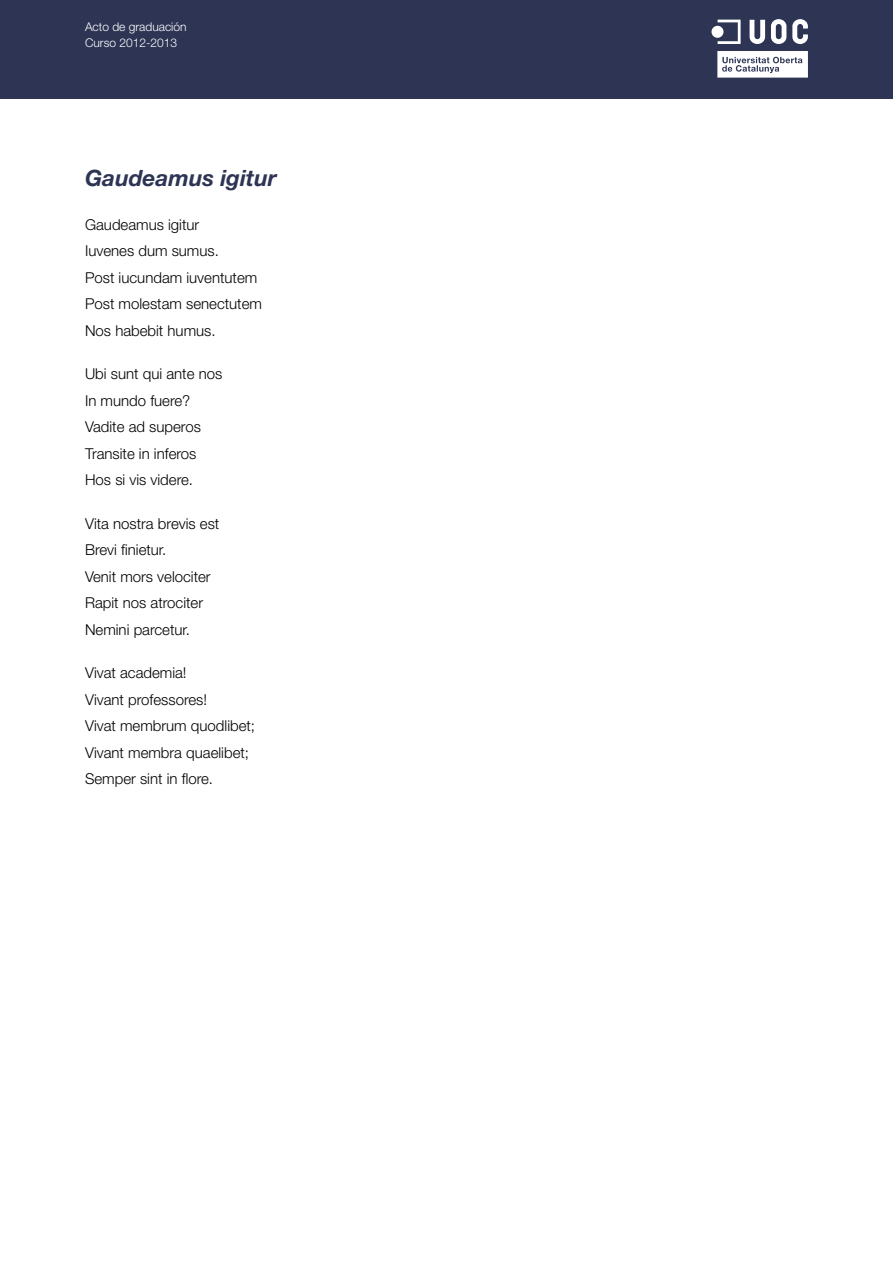
<style>
.page{position:relative;width:893px;height:1263px;background:#fff}
.page>*{position:absolute;margin:0;border:0;box-sizing:border-box;transform-origin:0 0}
.t1{font:italic 700 22.5px "Helvetica Neue LT Std";color:#2d3454}
.t2{font:300 15px/26.5px "Helvetica Neue LT Std";color:#000}
.t3{font:300 12px/16.5px "Helvetica Neue LT Std";color:#fff}
</style>
<div class="page">
<div style="left:0;top:0;width:893px;height:99px;background:#2d3454"></div>
<svg style="left:717px;top:51px;width:91px;height:27px"></svg>
<svg style="left:750px;top:20px;width:15px;height:24px"></svg>
<svg style="left:771px;top:19px;width:15px;height:25px"></svg>
<svg style="left:792px;top:19px;width:16px;height:25px"></svg>
<div style="left:711px;top:26px;width:12px;height:12px;background:#fff;border-radius:50%"></div>
<svg style="left:718px;top:20px;width:23px;height:24px"></svg>
<p class="t3" style="left:85px;top:18px;width:103px">Acto de graduación<br>Curso 2012-2013</p>
<h1 class="t1" style="left:85px;top:164px;width:193px">Gaudeamus igitur</h1>
<p class="t2" style="left:85px;top:211px;width:178px">Gaudeamus igitur<br>Iuvenes dum sumus.<br>Post iucundam iuventutem<br>Post molestam senectutem<br>Nos habebit humus.</p>
<p class="t2" style="left:85px;top:360px;width:139px">Ubi sunt qui ante nos<br>In mundo fuere?<br>Vadite ad superos<br>Transite in inferos<br>Hos si vis videre.</p>
<p class="t2" style="left:85px;top:510px;width:136px">Vita nostra brevis est<br>Brevi finietur.<br>Venit mors velociter<br>Rapit nos atrociter<br>Nemini parcetur.</p>
<p class="t2" style="left:85px;top:659px;width:172px">Vivat academia!<br>Vivant professores!<br>Vivat membrum quodlibet;<br>Vivant membra quaelibet;<br>Semper sint in flore.</p>
</div>
